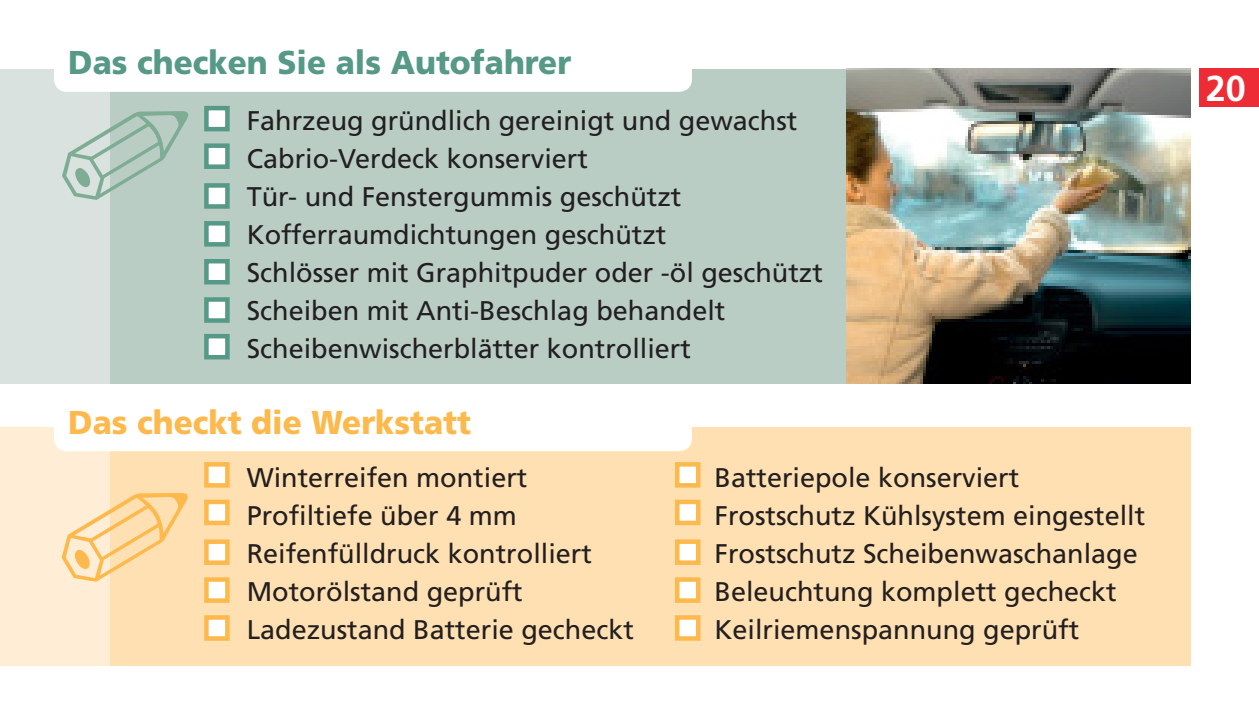
<style>
.page{position:relative;width:1259px;height:723px;background:#fff}
.page>*{position:absolute;margin:0;border:0;box-sizing:border-box;transform-origin:0 0}
.t1{font:700 36px "Frutiger";color:#fff}
.t2{font:900 33px "Frutiger";color:#569986;scale:.95 1}
.t3{font:900 33px "Frutiger";color:#fdb94c;scale:.95 1}
.t4{font:27px/38.1px "Frutiger";color:#231f20}
</style>
<div class="page">
<div style="left:1199px;top:68px;width:60px;height:38px;background:#ee2c36"></div>
<div style="left:0;top:428px;width:1165px;height:238px;background:#ffeed5"></div>
<div style="left:111px;top:428px;width:1080px;height:238px;background:#ffe0b2"></div>
<div style="left:54px;top:402px;width:638px;height:49px;background:#fff;border-radius:13px"></div>
<div style="left:206px;top:464px;width:21px;height:21px;background:#fff"></div>
<div style="left:204px;top:462px;width:26px;height:26px;border:4px solid #fdb94c"></div>
<div style="left:206px;top:502px;width:21px;height:21px;background:#fff"></div>
<div style="left:204px;top:500px;width:26px;height:25px;border:4px solid #fdb94c"></div>
<div style="left:206px;top:542px;width:21px;height:21px;background:#fff"></div>
<div style="left:204px;top:539px;width:26px;height:26px;border:4px solid #fdb94c"></div>
<div style="left:206px;top:579px;width:21px;height:21px;background:#fff"></div>
<div style="left:204px;top:577px;width:26px;height:26px;border:4px solid #fdb94c"></div>
<div style="left:206px;top:617px;width:21px;height:21px;background:#fff"></div>
<div style="left:204px;top:615px;width:26px;height:26px;border:4px solid #fdb94c"></div>
<div style="left:677px;top:464px;width:21px;height:21px;background:#fff"></div>
<div style="left:675px;top:462px;width:25px;height:26px;border:4px solid #fdb94c"></div>
<div style="left:677px;top:502px;width:21px;height:21px;background:#fff"></div>
<div style="left:675px;top:500px;width:25px;height:25px;border:4px solid #fdb94c"></div>
<div style="left:677px;top:542px;width:21px;height:21px;background:#fff"></div>
<div style="left:675px;top:539px;width:25px;height:26px;border:4px solid #fdb94c"></div>
<div style="left:677px;top:579px;width:21px;height:21px;background:#fff"></div>
<div style="left:675px;top:577px;width:25px;height:26px;border:4px solid #fdb94c"></div>
<div style="left:677px;top:617px;width:21px;height:21px;background:#fff"></div>
<div style="left:675px;top:615px;width:25px;height:26px;border:4px solid #fdb94c"></div>
<div style="left:0;top:69px;width:1165px;height:314px;background:#d9e2de"></div>
<div style="left:111px;top:69px;width:1080px;height:314px;background:#b9cdc5"></div>
<div style="left:54px;top:43px;width:638px;height:49px;background:#fff;border-radius:13px"></div>
<div style="left:206px;top:108px;width:21px;height:21px;background:#fff"></div>
<div style="left:204px;top:106px;width:26px;height:25px;border:4px solid #569986"></div>
<div style="left:206px;top:146px;width:21px;height:21px;background:#fff"></div>
<div style="left:204px;top:143px;width:26px;height:26px;border:4px solid #569986"></div>
<div style="left:206px;top:185px;width:21px;height:21px;background:#fff"></div>
<div style="left:204px;top:183px;width:26px;height:26px;border:4px solid #569986"></div>
<div style="left:206px;top:223px;width:21px;height:21px;background:#fff"></div>
<div style="left:204px;top:221px;width:26px;height:26px;border:4px solid #569986"></div>
<div style="left:206px;top:261px;width:21px;height:21px;background:#fff"></div>
<div style="left:204px;top:259px;width:26px;height:25px;border:4px solid #569986"></div>
<div style="left:206px;top:299px;width:21px;height:21px;background:#fff"></div>
<div style="left:204px;top:297px;width:26px;height:26px;border:4px solid #569986"></div>
<div style="left:206px;top:336px;width:21px;height:21px;background:#fff"></div>
<div style="left:204px;top:334px;width:26px;height:25px;border:4px solid #569986"></div>
<img style="left:846px;top:69px;width:345px;height:314px">
<svg style="left:110px;top:493px;width:1px;height:89px"></svg>
<svg style="left:110px;top:111px;width:1px;height:89px"></svg>
<p class="t2" style="left:68px;top:50px;width:531px">Das checken Sie als Autofahrer</p>
<p class="t4" style="left:247px;top:104px;width:578px">Fahrzeug gründlich gereinigt und gewachst Cabrio-Verdeck konserviert<br>Tür- und Fenstergummis geschützt Kofferraumdichtungen geschützt<br>Schlösser mit Graphitpuder oder -öl geschützt Scheiben mit Anti-Beschlag behandelt Scheibenwischerblätter kontrolliert</p>
<p class="t3" style="left:68px;top:409px;width:425px">Das checkt die Werkstatt</p>
<p class="t4" style="left:247px;top:461px;width:389px">Winterreifen montiert<br>Profiltiefe über 4 mm<br>Reifenfülldruck kontrolliert<br>Motorölstand geprüft<br>Ladezustand Batterie gecheckt</p>
<p class="t4" style="left:714px;top:460px;width:432px">Batteriepole konserviert Frostschutz Kühlsystem eingestellt Frostschutz Scheibenwaschanlage Beleuchtung komplett gecheckt</p>
<p class="t4" style="left:714px;top:612px;width:366px">Keilriemenspannung geprüft</p>
<p class="t1" style="left:1205px;top:74px;width:42px">20</p>
</div>
